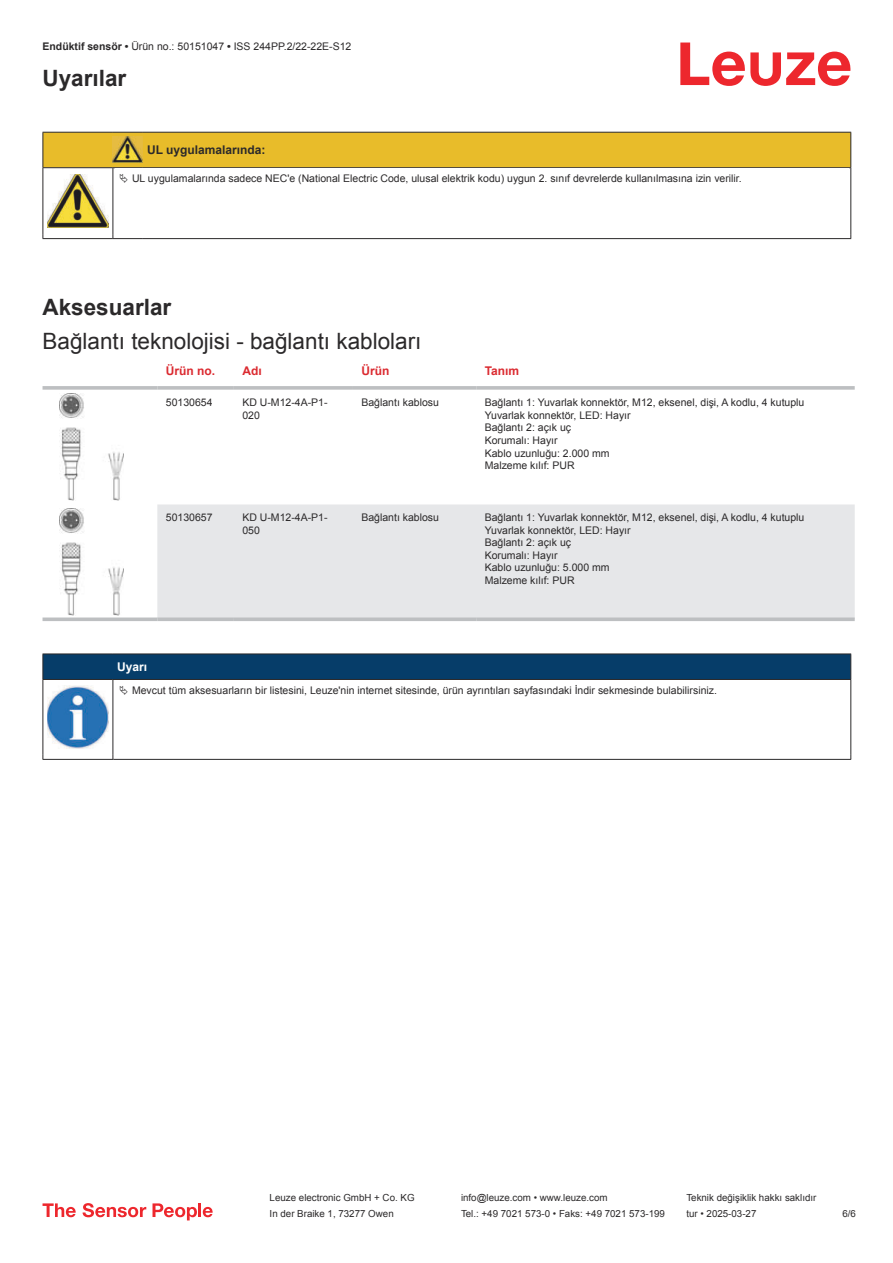
<style>
.page{position:relative;width:893px;height:1263px;background:#fff}
.page>*{position:absolute;margin:0;border:0;box-sizing:border-box;transform-origin:0 0}
.t1{font:22.5px "Arial";color:#2b292a}
.t2{font:700 22.5px "Arial";color:#2b292a}
.t3{font:700 12px "Arial";color:#db2a30}
.t4{font:700 12px "Arial";color:#2b292a}
.t5{font:700 12px "Arial";color:#fff}
.t6{font:10.5px/12.6px "Arial";color:#2b292a}
.t7{font:9.75px "Arial";color:#2b292a}
.s1{font-weight:700}
</style>
<div class="page">
<svg style="left:680px;top:43px;width:170px;height:43px"></svg>
<div style="left:157px;top:504px;width:698px;height:113px;background:#e6e7e9"></div>
<svg style="left:43px;top:386px;width:114px;height:4px"></svg>
<svg style="left:157px;top:386px;width:77px;height:4px"></svg>
<svg style="left:234px;top:386px;width:119px;height:4px"></svg>
<svg style="left:353px;top:386px;width:123px;height:4px"></svg>
<svg style="left:476px;top:386px;width:379px;height:4px;background:#c3c5c7"></svg>
<svg style="left:43px;top:617px;width:114px;height:4px"></svg>
<svg style="left:157px;top:617px;width:77px;height:4px"></svg>
<svg style="left:234px;top:617px;width:119px;height:4px"></svg>
<svg style="left:353px;top:617px;width:123px;height:4px"></svg>
<svg style="left:476px;top:617px;width:379px;height:4px;background:#c2c4c6"></svg>
<img style="left:59px;top:394px;width:65px;height:106px">
<img style="left:59px;top:509px;width:65px;height:106px">
<svg style="left:44px;top:680px;width:806px;height:79px"></svg>
<hr style="left:43px;top:679px;width:70px;height:1px;background:#2b292a">
<div style="left:43px;top:654px;width:808px;height:25px;background:#063d69"></div>
<hr style="left:113px;top:679px;width:738px;height:1px;background:#2b292a">
<hr style="left:43px;top:680px;width:1px;height:75px;background:#2b292a">
<hr style="left:113px;top:680px;width:1px;height:75px;background:#2b292a">
<hr style="left:850px;top:680px;width:1px;height:75px;background:#2b292a">
<hr style="left:43px;top:759px;width:70px;height:1px;background:#2b292a">
<hr style="left:113px;top:759px;width:738px;height:1px;background:#2b292a">
<img style="left:47px;top:686px;width:61px;height:63px">
<div style="left:115px;top:680px;width:734px;height:21px;background:#fff"></div>
<svg style="left:43px;top:1203px;width:33px;height:14px"></svg>
<svg style="left:83px;top:1203px;width:63px;height:14px"></svg>
<svg style="left:153px;top:1203px;width:44px;height:17px"></svg>
<hr style="left:198px;top:1203px;width:3px;height:14px;background:#ed272d">
<svg style="left:203px;top:1207px;width:10px;height:10px"></svg>
<div style="left:44px;top:133px;width:806px;height:34px;background:#e8bc2a"></div>
<hr style="left:43px;top:132px;width:70px;height:1px;background:#2b292a">
<hr style="left:43px;top:133px;width:1px;height:34px;background:#2b292a">
<hr style="left:43px;top:167px;width:70px;height:1px;background:#2b292a">
<hr style="left:113px;top:132px;width:30px;height:1px;background:#2b292a">
<hr style="left:113px;top:167px;width:30px;height:1px;background:#2b292a">
<hr style="left:143px;top:132px;width:708px;height:1px;background:#2b292a">
<hr style="left:850px;top:133px;width:1px;height:34px;background:#2b292a">
<hr style="left:143px;top:167px;width:708px;height:1px;background:#2b292a">
<hr style="left:43px;top:168px;width:1px;height:66px;background:#2b292a">
<hr style="left:113px;top:168px;width:1px;height:66px;background:#2b292a">
<hr style="left:850px;top:168px;width:1px;height:66px;background:#2b292a">
<hr style="left:43px;top:238px;width:70px;height:1px;background:#2b292a">
<hr style="left:113px;top:238px;width:30px;height:1px;background:#2b292a">
<hr style="left:143px;top:238px;width:708px;height:1px;background:#2b292a">
<img style="left:113px;top:136px;width:30px;height:27px">
<img style="left:47px;top:174px;width:61px;height:54px">
<p class="t6" style="left:43px;top:41px;width:310px"><span class="s1">Endüktif sensör •</span> Ürün no.: 50151047 <span class="s1">•</span> ISS 244PP.2/22-22E-S12</p>
<h1 class="t2" style="left:43px;top:63px;width:85px">Uyarılar</h1>
<p class="t4" style="left:147px;top:141px;width:120px">UL uygulamalarında:</p>
<p class="t6" style="left:132px;top:172px;width:611px">UL uygulamalarında sadece NEC'e (National Electric Code, ulusal elektrik kodu) uygun 2. sınıf devrelerde kullanılmasına izin verilir.</p>
<h1 class="t2" style="left:43px;top:299px;width:130px">Aksesuarlar</h1>
<h1 class="t1" style="left:43px;top:326px;width:380px">Bağlantı teknolojisi - bağlantı kabloları</h1>
<p class="t3" style="left:166px;top:366px;width:51px">Ürün no.</p>
<p class="t3" style="left:242px;top:363px;width:21px">Adı</p>
<p class="t3" style="left:361px;top:366px;width:29px">Ürün</p>
<p class="t3" style="left:485px;top:363px;width:36px">Tanım</p>
<p class="t6" style="left:166px;top:397px;width:48px">50130654</p>
<p class="t6" style="left:242px;top:397px;width:87px">KD U-M12-4A-P1-<br>020</p>
<p class="t6" style="left:361px;top:396px;width:79px">Bağlantı kablosu</p>
<p class="t6" style="left:485px;top:396px;width:321px">Bağlantı 1: Yuvarlak konnektör, M12, eksenel, dişi, A kodlu, 4 kutuplu<br>Yuvarlak konnektör, LED: Hayır<br>Bağlantı 2: açık uç<br>Korumalı: Hayır<br>Kablo uzunluğu: 2.000 mm<br>Malzeme kılıf: PUR</p>
<p class="t6" style="left:166px;top:512px;width:48px">50130657</p>
<p class="t6" style="left:242px;top:512px;width:87px">KD U-M12-4A-P1-<br>050</p>
<p class="t6" style="left:361px;top:511px;width:79px">Bağlantı kablosu</p>
<p class="t6" style="left:485px;top:511px;width:321px">Bağlantı 1: Yuvarlak konnektör, M12, eksenel, dişi, A kodlu, 4 kutuplu<br>Yuvarlak konnektör, LED: Hayır<br>Bağlantı 2: açık uç<br>Korumalı: Hayır<br>Kablo uzunluğu: 5.000 mm<br>Malzeme kılıf: PUR</p>
<p class="t5" style="left:117px;top:658px;width:32px">Uyarı</p>
<p class="t6" style="left:132px;top:684px;width:586px">Mevcut tüm aksesuarların bir listesini, Leuze'nin internet sitesinde, ürün ayrıntıları sayfasındaki İndir sekmesinde bulabilirsiniz.</p>
<p class="t7" style="left:270px;top:1191px;width:146px">Leuze electronic GmbH + Co. KG</p>
<p class="t7" style="left:461px;top:1191px;width:148px">info@leuze.com • www.leuze.com</p>
<p class="t7" style="left:686px;top:1191px;width:132px">Teknik değişiklik hakkı saklıdır</p>
<p class="t7" style="left:270px;top:1207px;width:126px">In der Braike 1, 73277 Owen</p>
<p class="t7" style="left:461px;top:1207px;width:205px">Tel.: +49 7021 573-0 • Faks: +49 7021 573-199</p>
<p class="t7" style="left:686px;top:1207px;width:72px">tur • 2025-03-27</p>
<p class="t7" style="left:842px;top:1210px;width:15px">6 /6</p>
</div>
